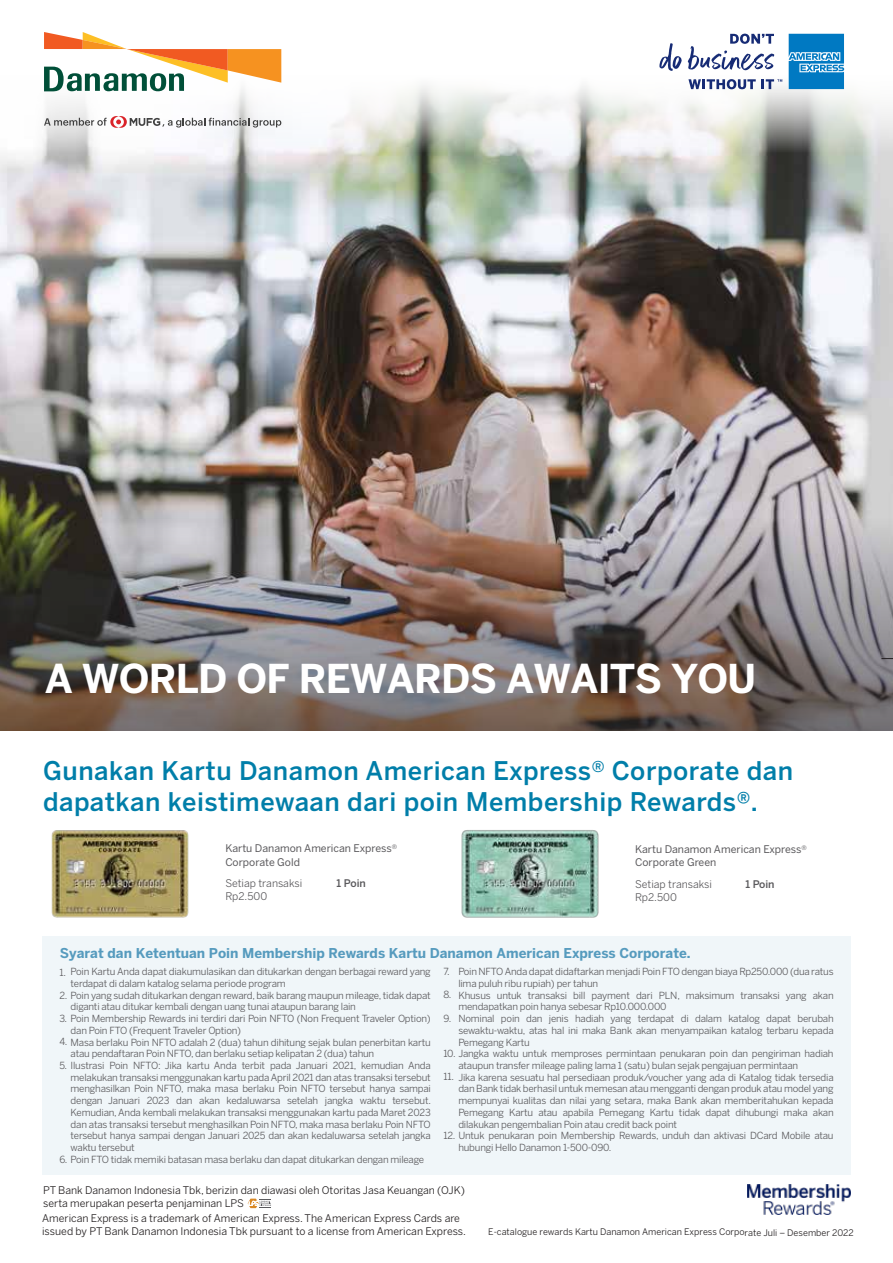
<style>
.page{position:relative;width:893px;height:1263px;background:#fff}
.page>*{position:absolute;margin:0;border:0;box-sizing:border-box;transform-origin:0 0}
.t1{font:700 39.45px "Benton Sans";letter-spacing:-.02em;color:#fff}
.t2{font:500 25.5px/30.6px "Benton Sans";letter-spacing:.02em;color:#007ea9}
.t3{font:700 13.5px "Benton Sans";color:#569bbe}
.t4{font:10.5px/13.2px "Benton Sans";color:#231f20}
.t5{font:10.5px/13.2px "Benton Sans";color:#5a595c}
.t6{font:10.5px/13.2px "Benton Sans";color:#5a595c}
.t7{font:500 10.5px "Benton Sans";color:#5a595c}
.t8{font:9.75px/11.7px "Benton Sans";letter-spacing:-.02em;color:#5a595c}
.t9{font:9px "Benton Sans";color:#231f20}
</style>
<div class="page">
<img style="left:0;top:278px;width:893px;height:73px">
<img style="left:0;top:33px;width:893px;height:245px">
<img style="left:0;top:351px;width:893px;height:379px">
<svg style="left:44px;top:32px;width:237px;height:59px"></svg>
<svg style="left:44px;top:116px;width:237px;height:12px"></svg>
<div style="left:42px;top:936px;width:809px;height:239px;background:#f0f6f9"></div>
<img style="left:748px;top:1184px;width:102px;height:31px">
<img style="left:51px;top:830px;width:138px;height:88px">
<img style="left:461px;top:830px;width:138px;height:88px">
<svg style="left:248px;top:1198px;width:23px;height:10px"></svg>
<svg style="left:789px;top:34px;width:55px;height:55px;background:#238bca"></svg>
<svg style="left:659px;top:34px;width:115px;height:37px"></svg>
<svg style="left:688px;top:79px;width:94px;height:10px"></svg>
<h1 class="t1" style="left:45px;top:655px;width:713px">A WORLD OF REWARDS AWAITS YOU</h1>
<h2 class="t2" style="left:43px;top:755px;width:752px">Gunakan Kartu Danamon American Express<sup>®</sup> Corporate dan dapatkan keistimewaan dari poin Membership Rewards®.</h2>
<p class="t5" style="left:225px;top:842px;width:173px">Kartu Danamon American Express<sup>®<br></sup>Corporate Gold</p>
<p class="t5" style="left:635px;top:843px;width:173px">Kartu Danamon American Express<sup>®<br></sup>Corporate Green</p>
<p class="t6" style="left:225px;top:877px;width:78px">Setiap transaksi<br>Rp2.500</p>
<p class="t7" style="left:337px;top:877px;width:31px">1 Poin</p>
<p class="t6" style="left:635px;top:877px;width:78px">Setiap transaksi<br>Rp2.500</p>
<p class="t7" style="left:745px;top:878px;width:31px">1 Poin</p>
<h3 class="t3" style="left:60px;top:945px;width:632px">Syarat dan Ketentuan Poin Membership Rewards Kartu Danamon American Express Corporate.</h3>
<p class="t8" style="left:443px;top:965px;width:8px">7.</p>
<p class="t8" style="left:443px;top:989px;width:10px">8.</p>
<p class="t8" style="left:443px;top:1012px;width:9px">9.</p>
<p class="t8" style="left:59px;top:966px;width:8px">1.</p>
<p class="t8" style="left:458px;top:966px;width:377px">Poin NFTO Anda dapat didaftarkan menjadi Poin FTO dengan biaya Rp250.000 (dua ratus lima puluh ribu rupiah) per tahun<br>Khusus untuk transaksi bill payment dari PLN, maksimum transaksi yang akan mendapatkan poin hanya sebesar Rp10.000.000<br>Nominal poin dan jenis hadiah yang terdapat di dalam katalog dapat berubah sewaktu-waktu, atas hal ini maka Bank akan menyampaikan katalog terbaru kepada Pemegang Kartu</p>
<p class="t8" style="left:458px;top:1048px;width:377px;text-indent:-15px">10. Jangka waktu untuk memproses permintaan penukaran poin dan pengiriman hadiah ataupun transfer mileage paling lama 1 (satu) bulan sejak pengajuan permintaan</p>
<p class="t8" style="left:458px;top:1071px;width:377px;text-align:justify;text-indent:-15px">11. Jika karena sesuatu hal persediaan produk/voucher yang ada di Katalog tidak tersedia dan Bank tidak berhasil untuk memesan atau mengganti dengan produk atau model yang mempunyai kualitas dan nilai yang setara, maka Bank akan memberitahukan kepada Pemegang Kartu atau apabila Pemegang Kartu tidak dapat dihubungi maka akan dilakukan pengembalian Poin atau credit back point</p>
<p class="t8" style="left:458px;top:1130px;width:377px;text-indent:-15px">12. Untuk penukaran poin Membership Rewards, unduh dan aktivasi DCard Mobile atau hubungi Hello Danamon 1-500-090.</p>
<p class="t8" style="left:71px;top:966px;width:362px">Poin Kartu Anda dapat diakumulasikan dan ditukarkan dengan berbagai reward yang terdapat di dalam katalog selama periode program</p>
<p class="t8" style="left:71px;top:989px;width:362px;text-indent:-11px">2. Poin yang sudah ditukarkan dengan reward, baik barang maupun mileage, tidak dapat diganti atau ditukar kembali dengan uang tunai ataupun barang lain</p>
<p class="t8" style="left:71px;top:1013px;width:362px;text-indent:-11px">3. Poin Membership Rewards ini terdiri dari Poin NFTO (Non Frequent Traveler Option) dan Poin FTO (Frequent Traveler Option)</p>
<p class="t8" style="left:71px;top:1036px;width:362px;text-indent:-11px">4. Masa berlaku Poin NFTO adalah 2 (dua) tahun dihitung sejak bulan penerbitan kartu atau pendaftaran Poin NFTO, dan berlaku setiap kelipatan 2 (dua) tahun</p>
<p class="t8" style="left:71px;top:1059px;width:362px;text-align:justify;text-indent:-11px">5. Ilustrasi Poin NFTO: Jika kartu Anda terbit pada Januari 2021, kemudian Anda melakukan transaksi menggunakan kartu pada April 2021 dan atas transaksi tersebut menghasilkan Poin NFTO, maka masa berlaku Poin NFTO tersebut hanya sampai dengan Januari 2023 dan akan kedaluwarsa setelah jangka waktu tersebut.<br>Kemudian, Anda kembali melakukan transaksi menggunakan kartu pada Maret 2023 dan atas transaksi tersebut menghasilkan Poin NFTO, maka masa berlaku Poin NFTO tersebut hanya sampai dengan Januari 2025 dan akan kedaluwarsa setelah jangka waktu tersebut</p>
<p class="t8" style="left:59px;top:1153px;width:366px">6. Poin FTO tidak memiki batasan masa berlaku dan dapat ditukarkan dengan mileage</p>
<p class="t4" style="left:43px;top:1184px;width:423px">PT Bank Danamon Indonesia Tbk, berizin dan diawasi oleh Otoritas Jasa Keuangan (OJK) serta merupakan peserta penjaminan LPS</p>
<p class="t4" style="left:42px;top:1211px;width:425px">American Express is a trademark of American Express. The American Express Cards are issued by PT Bank Danamon Indonesia Tbk pursuant to a license from American Express.</p>
<p class="t9" style="left:488px;top:1227px;width:367px">E-catalogue rewards Kartu Danamon American Express Corporate Juli – Desember 2022</p>
</div>
